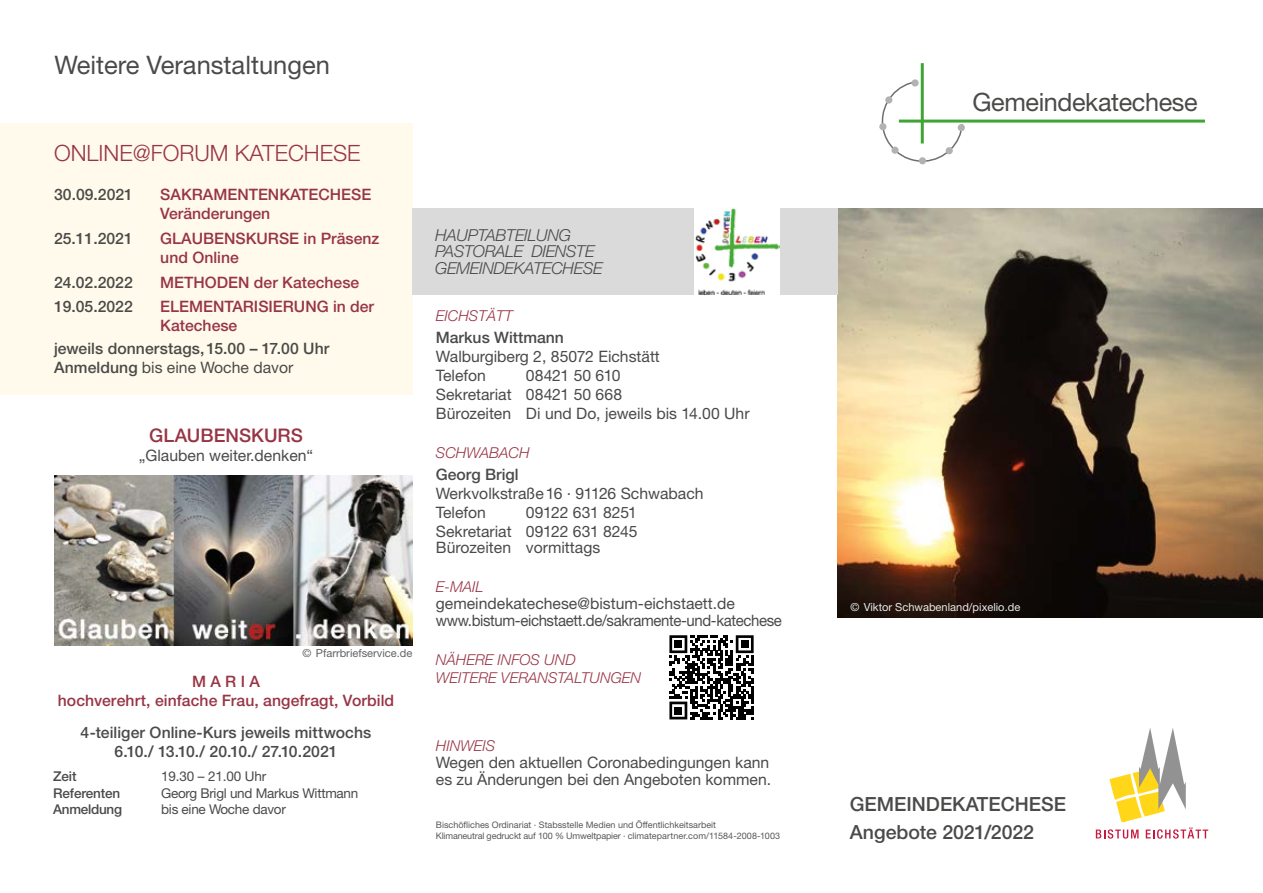
<style>
.page{position:relative;width:1263px;height:893px;background:#fff}
.page>*{position:absolute;margin:0;border:0;box-sizing:border-box;transform-origin:0 0}
.t1{font:25.5px "Helvetica Neue LT";color:#4a4a49}
.t2{font:25.2px "Helvetica Neue LT";letter-spacing:-.015em;color:#4a4a49}
.t3{font:300 22.5px "Helvetica Neue LT";color:#983545}
.t4{font:500 19.5px/27.6px "Helvetica Neue LT";color:#4a4a49}
.t5{font:500 18.75px "Helvetica Neue LT";color:#983545}
.t6{font:italic 300 16.5px/16.8px "Helvetica Neue LT";letter-spacing:-.02em;color:#4a4a49}
.t7{font:15.75px/18.9px "Helvetica Neue LT";color:#4a4a49}
.t8{font:500 15.75px/18.9px "Helvetica Neue LT";color:#4a4a49}
.t9{font:500 15.75px/18.9px "Helvetica Neue LT";color:#983545}
.t10{font:15.75px/16.8px "Helvetica Neue LT";letter-spacing:-.025em;color:#4a4a49}
.t11{font:italic 300 15px/17.7px "Helvetica Neue LT";color:#983545}
.t12{font:13.5px "Helvetica Neue LT";letter-spacing:-.02em;color:#4a4a49}
.t13{font:500 13.5px "Helvetica Neue LT";letter-spacing:-.01em;color:#4a4a49}
.t14{font:11.1px "Helvetica Neue LT";color:#e9e9e9}
.t15{font:11.1px "Helvetica Neue LT";color:#646363}
.t16{font:9px/10.5px "Helvetica Neue LT";color:#575756}
.s1{font-weight:400}
</style>
<div class="page">
<div style="left:0;top:123px;width:412px;height:271px;background:#fffaeb"></div>
<img style="left:838px;top:208px;width:425px;height:409px">
<div style="left:412px;top:208px;width:426px;height:86px;background:#dadada"></div>
<img style="left:695px;top:208px;width:84px;height:87px">
<svg style="left:1096px;top:728px;width:112px;height:111px"></svg>
<svg style="left:669px;top:635px;width:85px;height:84px"></svg>
<div style="left:674px;top:640px;width:8px;height:8px;background:#000"></div>
<div style="left:741px;top:640px;width:7px;height:8px;background:#000"></div>
<div style="left:674px;top:707px;width:8px;height:7px;background:#000"></div>
<hr style="left:899px;top:120px;width:306px;height:3px;background:#3fa535">
<svg style="left:881px;top:80px;width:83px;height:82px"></svg>
<div style="left:919px;top:157px;width:7px;height:7px;background:#b3b2b2;border-radius:50%"></div>
<div style="left:911px;top:79px;width:8px;height:8px;background:#b3b2b2;border-radius:50%"></div>
<div style="left:891px;top:147px;width:8px;height:7px;background:#b3b2b2;border-radius:50%"></div>
<div style="left:885px;top:96px;width:7px;height:8px;background:#b3b2b2;border-radius:50%"></div>
<div style="left:879px;top:123px;width:7px;height:7px;background:#b3b2b2;border-radius:50%"></div>
<div style="left:958px;top:124px;width:7px;height:7px;background:#b3b2b2;border-radius:50%"></div>
<div style="left:946px;top:147px;width:7px;height:7px;background:#b3b2b2;border-radius:50%"></div>
<hr style="left:921px;top:63px;width:3px;height:81px;background:#3fa535">
<img style="left:54px;top:475px;width:358px;height:170px">
<h1 class="t1" style="left:55px;top:50px;width:277px">Weitere Veranstaltungen</h1>
<h3 class="t3" style="left:54px;top:139px;width:308px">ONLINE@FORUM KATECHESE</h3>
<p class="t8" style="left:54px;top:185px;width:80px">30.09.2021</p>
<p class="t9" style="left:160px;top:185px;width:212px">SAKRAMENTENKATECHESE<br>Veränderungen</p>
<p class="t8" style="left:54px;top:229px;width:80px">25.11.2021</p>
<p class="t9" style="left:160px;top:229px;width:221px">GLAUBENSKURSE in Präsenz und Online</p>
<p class="t8" style="left:54px;top:272px;width:80px">24.02.2022</p>
<p class="t9" style="left:160px;top:272px;width:200px">METHODEN der Katechese</p>
<p class="t8" style="left:54px;top:297px;width:80px">19.05.2022</p>
<p class="t9" style="left:160px;top:297px;width:215px">ELEMENTARISIERUNG in der<br>Katechese</p>
<p class="t8" style="left:54px;top:339px;width:277px">jeweils donnerstags,15.00 – 17.00 Uhr<br>Anmeldung <span class="s1">bis eine Woche davor</span></p>
<p class="t5" style="left:149px;top:424px;width:155px">GLAUBENSKURS</p>
<p class="t7" style="left:139px;top:446px;width:176px">„Glauben weiter.denken“</p>
<p class="t15" style="left:302px;top:646px;width:111px">© Pfarrbriefservice.de</p>
<p class="t9" style="left:58px;top:672px;width:338px;text-align:center">M A R I A<br>hochverehrt, einfache Frau, angefragt, Vorbild</p>
<p class="t8" style="left:81px;top:722px;width:292px;text-align:center">4-teiliger Online-Kurs jeweils mittwochs<br>6.10./ 13.10./ 20.10./ 27.10.2021</p>
<p class="t13" style="left:53px;top:768px;width:25px">Zeit</p>
<p class="t12" style="left:161px;top:768px;width:107px">19.30 – 21.00 Uhr</p>
<p class="t13" style="left:53px;top:785px;width:69px">Referenten</p>
<p class="t12" style="left:161px;top:785px;width:199px">Georg Brigl und Markus Wittmann</p>
<p class="t13" style="left:53px;top:801px;width:70px">Anmeldung</p>
<p class="t12" style="left:161px;top:801px;width:126px">bis eine Woche davor</p>
<p class="t6" style="left:435px;top:226px;width:169px">HAUPTABTEILUNG<br>PASTORALE DIENSTE<br>GEMEINDEKATECHESE</p>
<p class="t11" style="left:436px;top:306px;width:78px">EICHSTÄTT</p>
<p class="t8" style="left:436px;top:328px;width:130px">Markus Wittmann</p>
<p class="t7" style="left:436px;top:347px;width:226px">Walburgiberg 2, 85072 Eichstätt<br>Telefon</p>
<p class="t7" style="left:436px;top:365px;width:315px;text-indent:90px">08421 50 610<br>Sekretariat 08421 50 668<br>Bürozeiten Di und Do, jeweils bis 14.00 Uhr</p>
<p class="t11" style="left:436px;top:443px;width:95px">SCHWABACH</p>
<p class="t8" style="left:436px;top:465px;width:84px">Georg Brigl</p>
<p class="t7" style="left:436px;top:483px;width:269px">Werkvolkstraße16 · 91126 Schwabach<br>Telefon</p>
<p class="t7" style="left:436px;top:502px;width:203px;text-align:right">09122 631 8251<br>Sekretariat 09122 631 8245</p>
<p class="t7" style="left:436px;top:538px;width:166px">Bürozeiten vormittags</p>
<p class="t11" style="left:436px;top:578px;width:49px">E-MAIL</p>
<p class="t10" style="left:436px;top:595px;width:347px">gemeindekatechese@bistum-eichstaett.de www.bistum-eichstaett.de/sakramente-und-katechese</p>
<p class="t11" style="left:436px;top:650px;width:207px">NÄHERE INFOS UND<br>WEITERE VERANSTALTUNGEN</p>
<p class="t11" style="left:436px;top:737px;width:61px">HINWEIS</p>
<p class="t7" style="left:436px;top:754px;width:337px;line-height:16.8px">Wegen den aktuellen Coronabedingungen kann es zu Änderungen bei den Angeboten kommen.</p>
<p class="t16" style="left:436px;top:819px;width:346px">Bischöfliches Ordinariat · Stabsstelle Medien und Öffentlichkeitsarbeit<br>Klimaneutral gedruckt auf 100 % Umweltpapier · climatepartner.com/11584-2008-1003</p>
<h2 class="t2" style="left:972px;top:87px;width:227px">Gemeindekatechese</h2>
<p class="t14" style="left:850px;top:600px;width:171px">© Viktor Schwabenland/pixelio.de</p>
<p class="t4" style="left:850px;top:790px;width:218px">GEMEINDEKATECHESE<br>Angebote 2021/2022</p>
</div>
